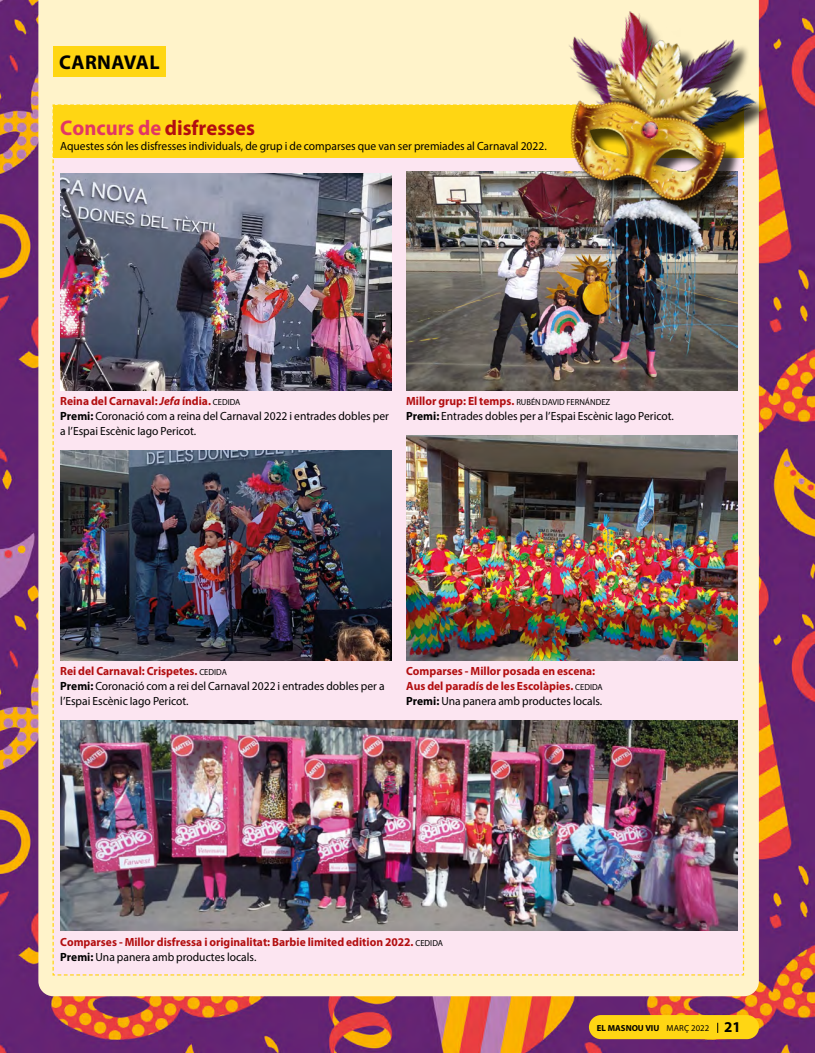
<style>
.page{position:relative;width:815px;height:1053px;background:#fff}
.page>*{position:absolute;margin:0;border:0;box-sizing:border-box;transform-origin:0 0}
.TEXTO{font:700 21.25px "Myriad Pro";color:#b20e10}
.t1{font:700 20px "Myriad Pro";letter-spacing:.02em;color:#000}
.t2{font:700 15px "Myriad Pro";color:#000}
.TEXTO-2{font:11.88px/15px "Myriad Pro";color:#000}
.TEXTO-3{font:700 11.88px "Myriad Pro";color:#b20e10}
.t3{font:700 8.75px "Myriad Pro";color:#000}
.s1{color:#e23764}
.s2{font-weight:700;color:#b20e10}
.s3{font-weight:700;font-style:italic;color:#b20e10}
.s4{font-size:8.75px}
.s5{font-weight:700}
.s6{font-weight:400;font-size:8.75px;color:#000}
.s7{font-weight:400}
</style>
<div class="page">
<img style="left:0;top:0;width:815px;height:1052px">
<div style="left:38px;top:0;width:721px;height:996px;background:#fff3ca"></div>
<div style="left:53px;top:46px;width:113px;height:31px;background:#ffd613"></div>
<img style="left:52px;top:104px;width:693px;height:872px">
<div style="left:589px;top:1014px;width:170px;height:25px;background:#ffd613;border-radius:12px"></div>
<img style="left:531px;top:0;width:244px;height:228px">
<p class="t1" style="left:59px;top:51px;width:102px">CARNAVAL</p>
<p class="TEXTO" style="left:60px;top:116px;width:196px"><span class="s1">Concurs de</span> disfresses</p>
<p class="TEXTO-2" style="left:60px;top:138px;width:488px">Aquestes són les disfresses individuals, de grup i de comparses que van ser premiades al Carnaval 2022.</p>
<p class="TEXTO-2" style="left:60px;top:393px;width:330px"><span class="s2">Reina del Carnaval:</span> <span class="s3">Jefa</span> <span class="s2">índia.</span> <span class="s4">CEDIDA<br></span><span class="s5">Premi:</span> Coronació com a reina del Carnaval 2022 i entrades dobles per a l’Espai Escènic Iago Pericot.</p>
<p class="TEXTO-3" style="left:406px;top:394px;width:206px">Millor grup: El temps. <span class="s6">RUBÉN DAVID FERNÁNDEZ</span></p>
<p class="TEXTO-2" style="left:406px;top:408px;width:269px"><span class="s5">Premi:</span> Entrades dobles per a l’Espai Escènic Iago Pericot.</p>
<p class="TEXTO-3" style="left:60px;top:664px;width:168px">Rei del Carnaval: Crispetes. <span class="s6">CEDIDA</span></p>
<p class="TEXTO-2" style="left:60px;top:678px;width:326px"><span class="s5">Premi:</span> Coronació com a rei del Carnaval 2022 i entrades dobles per a l’Espai Escènic Iago Pericot.</p>
<p class="TEXTO-3" style="left:406px;top:664px;width:191px">Comparses - Millor posada en escena:</p>
<p class="TEXTO-3" style="left:406px;top:679px;width:198px">Aus del paradís de les Escolàpies. <span class="s6">CEDIDA</span></p>
<p class="TEXTO-2" style="left:406px;top:693px;width:198px"><span class="s5">Premi:</span> Una panera amb productes locals.</p>
<p class="TEXTO-3" style="left:60px;top:934px;width:384px">Comparses - Millor disfressa i originalitat: Barbie limited edition 2022. <span class="s6">CEDIDA</span></p>
<p class="TEXTO-2" style="left:60px;top:948px;width:198px"><span class="s5">Premi:</span> Una panera amb productes locals.</p>
<p class="t3" style="left:597px;top:1023px;width:114px">EL MASNOU VIU <span class="s7">MARÇ 2022</span></p>
<p class="t2" style="left:724px;top:1018px;width:18px">21</p>
</div>
